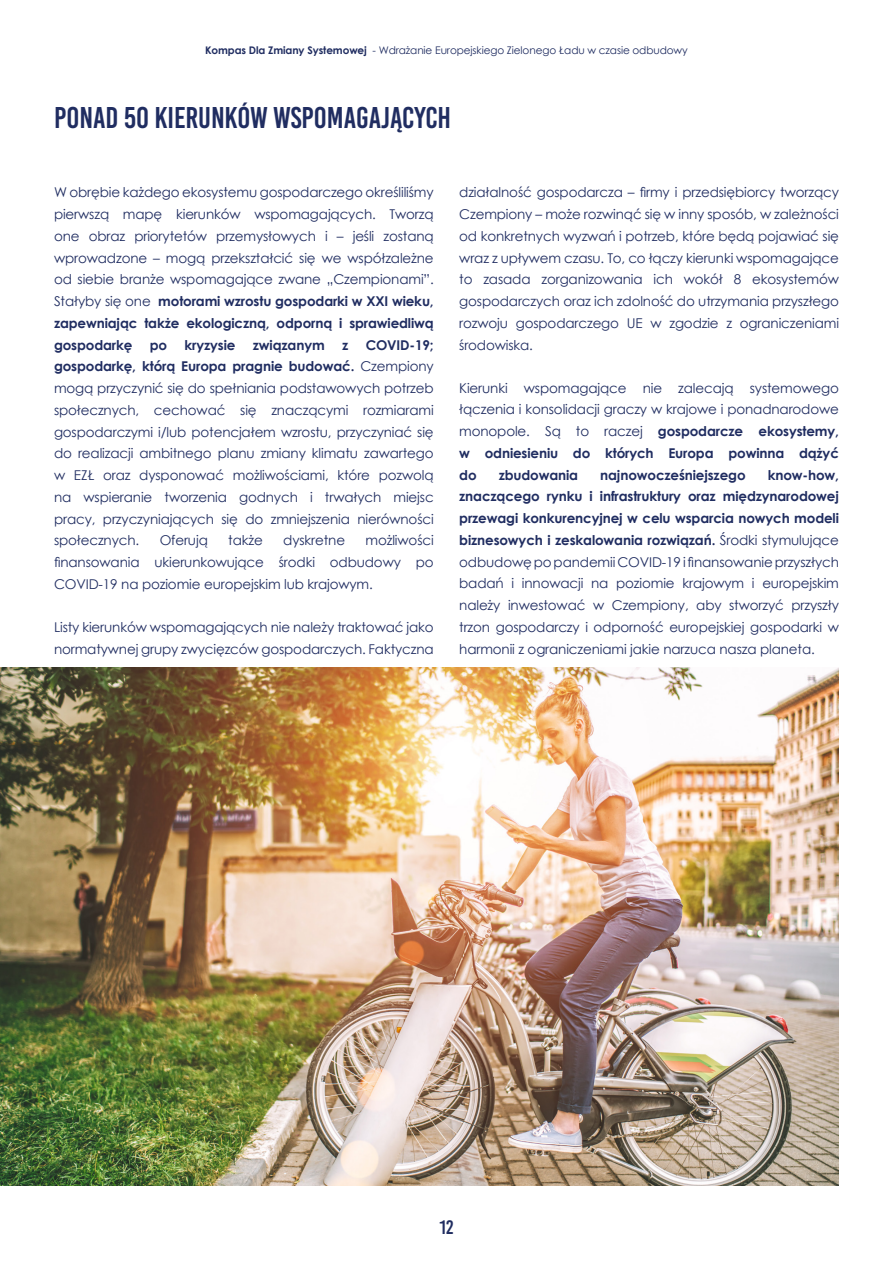
<style>
.page{position:relative;width:893px;height:1263px;background:#fff}
.page>*{position:absolute;margin:0;border:0;box-sizing:border-box;transform-origin:0 0}
.subtitle{font:30px "Bebas Kai";color:#202d61}
.t1{font:19.5px "Bebas Kai";color:#202d61}
.SYSTEMIQ_paragraph{font:13.5px/21.8px "Century Gothic";letter-spacing:-.01em;color:#202d61;text-align:justify}
.SYSTEMIQ_paragraph-2{font:700 13.5px "Century Gothic";letter-spacing:-.01em;color:#202d61}
.t2{font:10.5px "Century Gothic";letter-spacing:-.01em;color:#202d61}
.s1{font-weight:700}
</style>
<div class="page">
<img style="left:0;top:668px;width:839px;height:517px">
<p class="t2" style="left:205px;top:43px;width:484px"><span class="s1">Kompas Dla Zmiany Systemowej</span> - Wdrażanie Europejskiego Zielonego Ładu w czasie odbudowy</p>
<p class="subtitle" style="left:54px;top:102px;width:399px">PONAD 50 KIERUNKÓW WSPOMAGAJĄCYCH</p>
<p class="SYSTEMIQ_paragraph" style="left:54px;top:181px;width:381px">W obrębie każdego ekosystemu gospodarczego określiliśmy pierwszą mapę kierunków wspomagających. Tworzą one obraz priorytetów przemysłowych i – jeśli zostaną wprowadzone – mogą przekształcić się we współzależne od siebie branże wspomagające zwane „Czempionami”.<br>Stałyby się one <span class="s1">motorami wzrostu gospodarki w XXI wieku, zapewniając także ekologiczną, odporną i sprawiedliwą gospodarkę</span></p>
<p class="SYSTEMIQ_paragraph-2" style="left:150px;top:334px;width:19px">po</p>
<p class="SYSTEMIQ_paragraph-2" style="left:185px;top:334px;width:52px">kryzysie</p>
<p class="SYSTEMIQ_paragraph-2" style="left:253px;top:334px;width:73px">związanym</p>
<p class="SYSTEMIQ_paragraph-2" style="left:342px;top:334px;width:8px">z</p>
<p class="SYSTEMIQ_paragraph" style="left:54px;top:334px;width:381px;text-indent:312px"><span class="s1">COVID-19; gospodarkę, którą Europa pragnie budować.</span> Czempiony mogą przyczynić się do spełniania podstawowych potrzeb społecznych, cechować się znaczącymi rozmiarami gospodarczymi i/lub potencjałem wzrostu, przyczyniać się do realizacji ambitnego planu zmiany klimatu zawartego w EZŁ oraz dysponować możliwościami, które pozwolą na wspieranie tworzenia godnych i trwałych miejsc pracy, przyczyniających się do zmniejszenia nierówności społecznych.</p>
<p class="SYSTEMIQ_paragraph" style="left:54px;top:529px;width:381px;text-indent:312px">możliwości finansowania ukierunkowujące środki odbudowy po COVID-19 na poziomie europejskim lub krajowym.</p>
<p class="SYSTEMIQ_paragraph" style="left:54px;top:616px;width:381px">Listy kierunków wspomagających nie należy traktować jako normatywnej grupy zwycięzców gospodarczych. Faktyczna</p>
<p class="SYSTEMIQ_paragraph" style="left:160px;top:529px;width:50px">Oferują</p>
<p class="SYSTEMIQ_paragraph" style="left:228px;top:529px;width:36px">także</p>
<p class="SYSTEMIQ_paragraph" style="left:283px;top:529px;width:63px">dyskretne</p>
<p class="SYSTEMIQ_paragraph" style="left:459px;top:181px;width:381px">działalność gospodarcza – firmy i przedsiębiorcy tworzący Czempiony – może rozwinąć się w inny sposób, w zależności od konkretnych wyzwań i potrzeb, które będą pojawiać się wraz z upływem czasu. To, co łączy kierunki wspomagające to zasada zorganizowania ich wokół 8 ekosystemów gospodarczych oraz ich zdolność do utrzymania przyszłego rozwoju gospodarczego UE w zgodzie z ograniczeniami środowiska.</p>
<p class="SYSTEMIQ_paragraph" style="left:459px;top:377px;width:381px">Kierunki wspomagające nie zalecają systemowego łączenia i konsolidacji graczy w krajowe i ponadnarodowe monopole. Są to raczej <span class="s1">gospodarcze ekosystemy, w odniesieniu do których Europa powinna dążyć do</span></p>
<p class="SYSTEMIQ_paragraph-2" style="left:499px;top:464px;width:81px">zbudowania</p>
<p class="SYSTEMIQ_paragraph-2" style="left:600px;top:464px;width:147px">najnowocześniejszego</p>
<p class="SYSTEMIQ_paragraph" style="left:459px;top:464px;width:381px;text-indent:308px"><span class="s1">know-how, znaczącego rynku i infrastruktury oraz międzynarodowej przewagi konkurencyjnej w celu wsparcia nowych modeli biznesowych i zeskalowania rozwiązań.</span> Środki stymulujące odbudowę po pandemii COVID-19 i finansowanie przyszłych badań i innowacji na poziomie krajowym i europejskim należy inwestować w Czempiony, aby stworzyć przyszły trzon gospodarczy i odporność europejskiej gospodarki w harmonii z ograniczeniami jakie narzuca nasza planeta.</p>
<h2 class="t1" style="left:439px;top:1217px;width:16px">12</h2>
</div>
